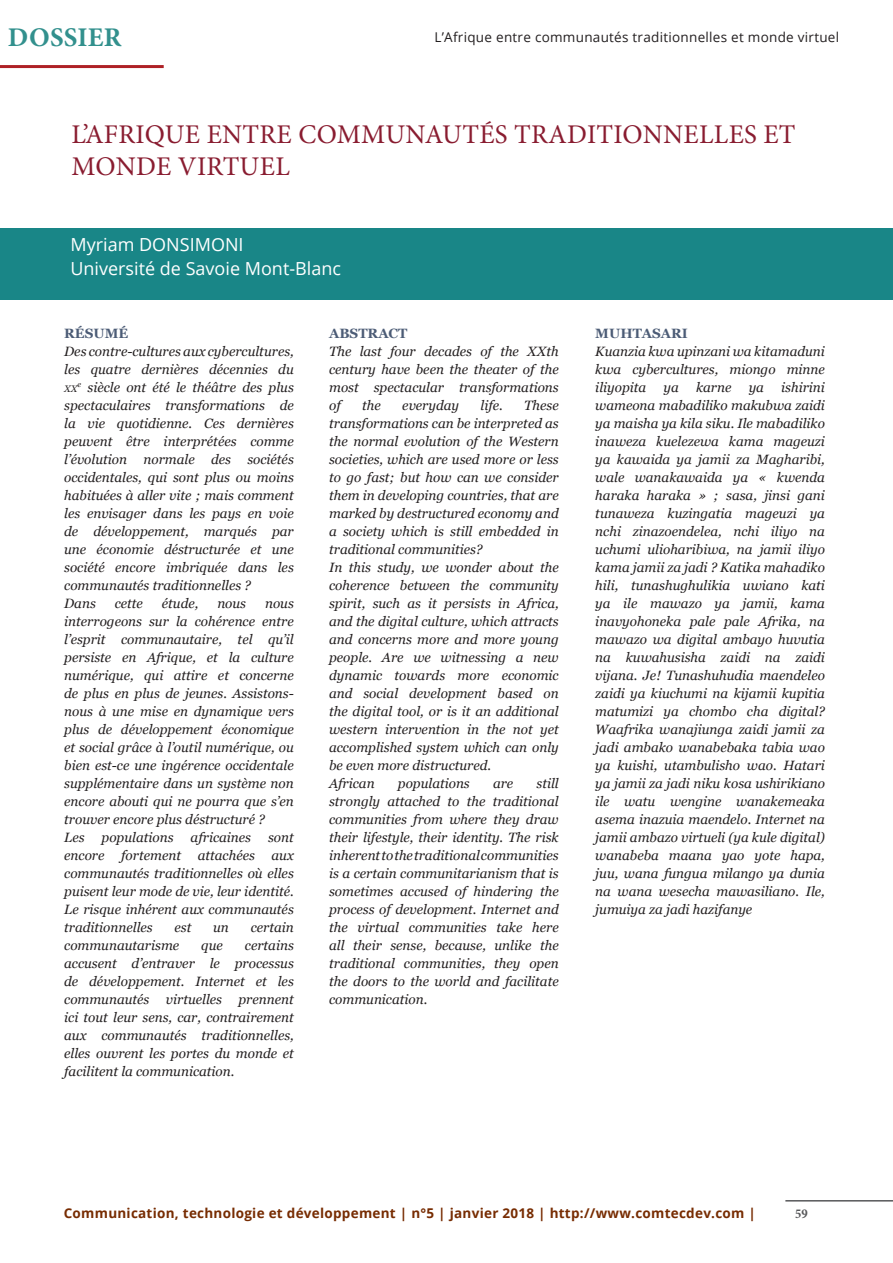
<style>
.page{position:relative;width:893px;height:1263px;background:#fff}
.page>*{position:absolute;margin:0;border:0;box-sizing:border-box;transform-origin:0 0}
.CORPS___Titre_articl{font:27px/32.4px "Minion Pro";letter-spacing:.01em;color:#891c30}
.t1{font:700 27px "Minion Pro";letter-spacing:.01em;color:#32908d}
.CORPS___Auteur{font:18px "Open Sans";color:#fff}
.CORPS___Résumé{font:italic 13.5px/18px "Georgia";color:#231f20;text-align:justify}
.t2{font:700 13.5px "Open Sans";letter-spacing:.02em;color:#772c02}
.TETE___Titre_article{font:13.5px "Open Sans";letter-spacing:.02em;color:#231f20}
.Corps_Titre_Résumé{font:700 13.5px "Georgia";color:#4c5c76}
.PIED___Folio{font:700 condensed 13.5px "Minion Pro";color:#57585a}
.CORPS___Résumé-2{font:italic 9.45px "Georgia";color:#231f20}
</style>
<div class="page">
<hr style="left:0;top:65px;width:164px;height:3px;background:#ae2126">
<hr style="left:785px;top:1200px;width:108px;height:1px;background:#57585a">
<div style="left:0;top:229px;width:892px;height:71px;background:#198687"></div>
<h1 class="t1" style="left:8px;top:19px;width:115px">DOSSIER</h1>
<p class="TETE___Titre_article" style="left:434px;top:28px;width:406px">L’Afrique entre communautés traditionnelles et monde virtuel</p>
<p class="CORPS___Titre_articl" style="left:72px;top:118px;width:726px">L’AFRIQUE ENTRE COMMUNAUTÉS TRADITIONNELLES ET<br>MONDE VIRTUEL</p>
<p class="CORPS___Auteur" style="left:70px;top:232px;width:175px">Myriam DONSIMONI</p>
<p class="CORPS___Auteur" style="left:70px;top:256px;width:272px">Université de Savoie Mont-Blanc</p>
<p class="Corps_Titre_Résumé" style="left:64px;top:324px;width:66px">RÉSUMÉ</p>
<p class="CORPS___Résumé" style="left:64px;top:342px;width:231px">Des contre-cultures aux cybercultures, les quatre dernières décennies du</p>
<p class="CORPS___Résumé-2" style="left:64px;top:382px;width:15px">xx</p>
<p class="CORPS___Résumé" style="left:64px;top:378px;width:231px;text-indent:13px"><sup>e</sup> siècle ont été le théâtre des plus spectaculaires transformations de la vie quotidienne. Ces dernières peuvent être interprétées comme l’évolution normale des sociétés occidentales, qui sont plus ou moins habituées à aller vite ; mais comment les envisager dans les pays en voie de développement, marqués par une économie déstructurée et une société encore imbriquée dans les communautés traditionnelles ?</p>
<p class="CORPS___Résumé" style="left:64px;top:594px;width:33px">Dans</p>
<p class="CORPS___Résumé" style="left:115px;top:594px;width:30px">cette</p>
<p class="CORPS___Résumé" style="left:162px;top:594px;width:38px">étude,</p>
<p class="CORPS___Résumé" style="left:217px;top:594px;width:30px">nous</p>
<p class="CORPS___Résumé" style="left:64px;top:594px;width:231px;text-indent:201px">nous interrogeons sur la cohérence entre l’esprit communautaire, tel qu’il persiste en Afrique, et la culture numérique, qui attire et concerne de plus en plus de jeunes. Assistons&shy;nous à une mise en dynamique vers plus de développement économique et social grâce à l’outil numérique, ou bien est-ce une ingérence occidentale supplémentaire dans un système non encore abouti qui ne pourra que s’en trouver encore plus déstructuré ?</p>
<p class="CORPS___Résumé" style="left:64px;top:828px;width:22px">Les</p>
<p class="CORPS___Résumé" style="left:102px;top:828px;width:73px">populations</p>
<p class="CORPS___Résumé" style="left:191px;top:828px;width:62px">africaines</p>
<p class="CORPS___Résumé" style="left:64px;top:828px;width:231px;text-indent:204px">sont encore fortement attachées aux communautés traditionnelles où elles puisent leur mode de vie, leur identité.<br>Le risque inhérent aux communautés traditionnelles</p>
<p class="CORPS___Résumé" style="left:175px;top:918px;width:18px">est</p>
<p class="CORPS___Résumé" style="left:213px;top:918px;width:17px">un</p>
<p class="CORPS___Résumé" style="left:251px;top:918px;width:45px">certain</p>
<p class="CORPS___Résumé" style="left:64px;top:936px;width:117px">communautarisme</p>
<p class="CORPS___Résumé" style="left:201px;top:936px;width:23px">que</p>
<p class="CORPS___Résumé" style="left:64px;top:936px;width:231px;text-indent:181px">certains accusent d’entraver le processus de développement. Internet et les communautés virtuelles prennent ici tout leur sens, car, contrairement aux communautés traditionnelles, elles ouvrent les portes du monde et facilitent la communication.</p>
<p class="Corps_Titre_Résumé" style="left:329px;top:324px;width:80px">ABSTRACT</p>
<p class="CORPS___Résumé" style="left:329px;top:342px;width:231px">The last four decades of the XXth century have been the theater of the most spectacular transformations of</p>
<p class="CORPS___Résumé" style="left:329px;top:396px;width:231px;text-indent:195px">These transformations can be interpreted as the normal evolution of the Western societies, which are used more or less to go fast; but how can we consider them in developing countries, that are marked by destructured economy and a society which is still embedded in traditional communities?</p>
<p class="CORPS___Résumé" style="left:329px;top:558px;width:231px">In this study, we wonder about the coherence between the community spirit, such as it persists in Africa, and the digital culture, which attracts and concerns more and more young people. Are we witnessing a new dynamic towards more economic and social development based on the digital tool, or is it an additional western intervention in the not yet accomplished system which can only be even more distructured.</p>
<p class="CORPS___Résumé" style="left:329px;top:774px;width:47px">African</p>
<p class="CORPS___Résumé" style="left:398px;top:774px;width:73px">populations</p>
<p class="CORPS___Résumé" style="left:493px;top:774px;width:22px">are</p>
<p class="CORPS___Résumé" style="left:362px;top:396px;width:20px">the</p>
<p class="CORPS___Résumé" style="left:402px;top:396px;width:58px">everyday</p>
<p class="CORPS___Résumé" style="left:480px;top:396px;width:24px">life.</p>
<p class="CORPS___Résumé" style="left:329px;top:774px;width:231px;text-indent:207px">still strongly attached to the traditional communities from where they draw their lifestyle, their identity. The risk inherent to the traditional communities is a certain communitarianism that is sometimes accused of hindering the process of development. Internet and the virtual communities take here all their sense, because, unlike the traditional communities, they open the doors to the world and facilitate communication.</p>
<p class="Corps_Titre_Résumé" style="left:595px;top:324px;width:94px">MUHTASARI</p>
<p class="CORPS___Résumé" style="left:595px;top:342px;width:231px">Kuanzia kwa upinzani wa kitamaduni kwa cybercultures, miongo minne iliyopita</p>
<p class="CORPS___Résumé" style="left:595px;top:378px;width:231px;text-indent:186px">ishirini wameona mabadiliko makubwa zaidi ya maisha ya kila siku. Ile mabadiliko inaweza kuelezewa kama mageuzi ya kawaida ya jamii za Magharibi, wale wanakawaida ya « kwenda haraka haraka » ; sasa, jinsi gani tunaweza kuzingatia mageuzi ya nchi zinazoendelea, nchi iliyo na uchumi ulioharibiwa, na jamii iliyo kama jamii za jadi ? Katika mahadiko hili, tunashughulikia uwiano kati ya ile mawazo ya jamii, kama inavyohoneka pale pale Afrika, na mawazo wa digital ambayo huvutia na kuwahusisha zaidi na zaidi vijana. Je! Tunashuhudia maendeleo zaidi ya kiuchumi na kijamii kupitia matumizi ya chombo cha digital?<br>Waafrika wanajiunga zaidi jamii za jadi ambako wanabebaka tabia wao ya kuishi, utambulisho wao. Hatari ya jamii za jadi niku kosa ushirikiano ile watu wengine wanakemeaka asema inazuia maendelo. Internet na jamii ambazo virtueli (ya kule digital) wanabeba maana yao yote hapa, juu, wana fungua milango ya dunia na wana wesecha mawasiliano. Ile, jumuiya za jadi hazifanye</p>
<p class="CORPS___Résumé" style="left:663px;top:378px;width:17px">ya</p>
<p class="CORPS___Résumé" style="left:696px;top:378px;width:37px">karne</p>
<p class="CORPS___Résumé" style="left:749px;top:378px;width:17px">ya</p>
<p class="t2" style="left:64px;top:1203px;width:694px">Communication, technologie et développement | n°5 | janvier 2018 | http://www.comtecdev.com |</p>
<p class="PIED___Folio" style="left:795px;top:1204px;width:14px">59</p>
</div>
